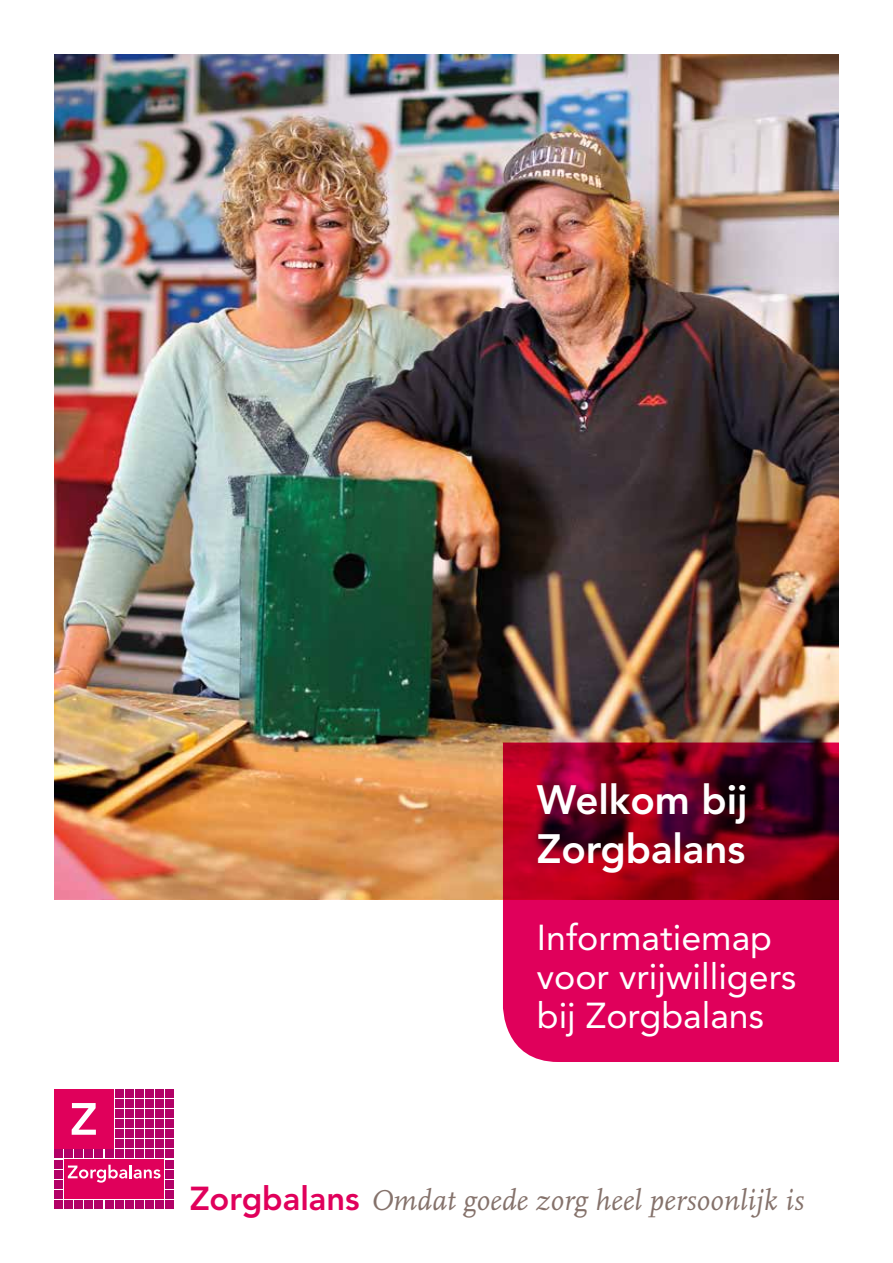
<style>
.page{position:relative;width:893px;height:1263px;background:#fff}
.page>*{position:absolute;margin:0;border:0;box-sizing:border-box;transform-origin:0 0}
.t1{font:800 40.65px/48.8px "Avenir LT Std";letter-spacing:-.005em;color:#fff}
.t2{font:35.7px/39.3px "Avenir LT Std";color:#fff}
.t3{font:italic 30px "Scala";letter-spacing:.01em;color:#85726b}
.s1{font-family:"Avenir LT Std";font-weight:800;font-style:normal;font-size:33px;color:#e0005b}
</style>
<div class="page">
<img style="left:54px;top:54px;width:785px;height:845px">
<div style="left:54px;top:1089px;width:59px;height:59px;background:#e0005b"></div>
<div style="left:54px;top:1149px;width:9px;height:9px;background:#b20066"></div>
<div style="left:64px;top:1149px;width:9px;height:9px;background:#b20066"></div>
<div style="left:74px;top:1149px;width:9px;height:9px;background:#b20066"></div>
<div style="left:84px;top:1149px;width:9px;height:9px;background:#b20066"></div>
<div style="left:94px;top:1149px;width:9px;height:9px;background:#b20066"></div>
<div style="left:105px;top:1149px;width:8px;height:9px;background:#b20066"></div>
<div style="left:115px;top:1149px;width:9px;height:9px;background:#b20066"></div>
<div style="left:125px;top:1149px;width:9px;height:9px;background:#b20066"></div>
<div style="left:135px;top:1149px;width:9px;height:9px;background:#b20066"></div>
<div style="left:145px;top:1149px;width:9px;height:9px;background:#b20066"></div>
<div style="left:155px;top:1149px;width:9px;height:9px;background:#b20066"></div>
<div style="left:165px;top:1149px;width:9px;height:9px;background:#b20066"></div>
<div style="left:54px;top:1159px;width:9px;height:9px;background:#b20066"></div>
<div style="left:165px;top:1159px;width:9px;height:9px;background:#b20066"></div>
<div style="left:54px;top:1170px;width:9px;height:8px;background:#b20066"></div>
<div style="left:165px;top:1170px;width:9px;height:8px;background:#b20066"></div>
<div style="left:54px;top:1180px;width:9px;height:9px;background:#b20066"></div>
<div style="left:165px;top:1180px;width:9px;height:9px;background:#b20066"></div>
<div style="left:54px;top:1190px;width:9px;height:9px;background:#b20066"></div>
<div style="left:165px;top:1190px;width:9px;height:9px;background:#b20066"></div>
<div style="left:54px;top:1200px;width:9px;height:9px;background:#b20066"></div>
<div style="left:64px;top:1200px;width:9px;height:9px;background:#b20066"></div>
<div style="left:74px;top:1200px;width:9px;height:9px;background:#b20066"></div>
<div style="left:84px;top:1200px;width:9px;height:9px;background:#b20066"></div>
<div style="left:94px;top:1200px;width:9px;height:9px;background:#b20066"></div>
<div style="left:105px;top:1200px;width:8px;height:9px;background:#b20066"></div>
<div style="left:115px;top:1200px;width:9px;height:9px;background:#b20066"></div>
<div style="left:125px;top:1200px;width:9px;height:9px;background:#b20066"></div>
<div style="left:135px;top:1200px;width:9px;height:9px;background:#b20066"></div>
<div style="left:145px;top:1200px;width:9px;height:9px;background:#b20066"></div>
<div style="left:155px;top:1200px;width:9px;height:9px;background:#b20066"></div>
<div style="left:165px;top:1200px;width:9px;height:9px;background:#b20066"></div>
<div style="left:115px;top:1089px;width:9px;height:9px;background:#b20066"></div>
<div style="left:125px;top:1089px;width:9px;height:9px;background:#b20066"></div>
<div style="left:135px;top:1089px;width:9px;height:9px;background:#b20066"></div>
<div style="left:145px;top:1089px;width:9px;height:9px;background:#b20066"></div>
<div style="left:155px;top:1089px;width:9px;height:9px;background:#b20066"></div>
<div style="left:165px;top:1089px;width:9px;height:9px;background:#b20066"></div>
<div style="left:115px;top:1099px;width:9px;height:9px;background:#b20066"></div>
<div style="left:125px;top:1099px;width:9px;height:9px;background:#b20066"></div>
<div style="left:135px;top:1099px;width:9px;height:9px;background:#b20066"></div>
<div style="left:145px;top:1099px;width:9px;height:9px;background:#b20066"></div>
<div style="left:155px;top:1099px;width:9px;height:9px;background:#b20066"></div>
<div style="left:165px;top:1099px;width:9px;height:9px;background:#b20066"></div>
<div style="left:115px;top:1109px;width:9px;height:9px;background:#b20066"></div>
<div style="left:125px;top:1109px;width:9px;height:9px;background:#b20066"></div>
<div style="left:135px;top:1109px;width:9px;height:9px;background:#b20066"></div>
<div style="left:145px;top:1109px;width:9px;height:9px;background:#b20066"></div>
<div style="left:155px;top:1109px;width:9px;height:9px;background:#b20066"></div>
<div style="left:165px;top:1109px;width:9px;height:9px;background:#b20066"></div>
<div style="left:115px;top:1119px;width:9px;height:9px;background:#b20066"></div>
<div style="left:125px;top:1119px;width:9px;height:9px;background:#b20066"></div>
<div style="left:135px;top:1119px;width:9px;height:9px;background:#b20066"></div>
<div style="left:145px;top:1119px;width:9px;height:9px;background:#b20066"></div>
<div style="left:155px;top:1119px;width:9px;height:9px;background:#b20066"></div>
<div style="left:165px;top:1119px;width:9px;height:9px;background:#b20066"></div>
<div style="left:115px;top:1129px;width:9px;height:9px;background:#b20066"></div>
<div style="left:125px;top:1129px;width:9px;height:9px;background:#b20066"></div>
<div style="left:135px;top:1129px;width:9px;height:9px;background:#b20066"></div>
<div style="left:145px;top:1129px;width:9px;height:9px;background:#b20066"></div>
<div style="left:155px;top:1129px;width:9px;height:9px;background:#b20066"></div>
<div style="left:165px;top:1129px;width:9px;height:9px;background:#b20066"></div>
<div style="left:115px;top:1139px;width:9px;height:9px;background:#b20066"></div>
<div style="left:125px;top:1139px;width:9px;height:9px;background:#b20066"></div>
<div style="left:135px;top:1139px;width:9px;height:9px;background:#b20066"></div>
<div style="left:145px;top:1139px;width:9px;height:9px;background:#b20066"></div>
<div style="left:155px;top:1139px;width:9px;height:9px;background:#b20066"></div>
<div style="left:165px;top:1139px;width:9px;height:9px;background:#b20066"></div>
<svg style="left:72px;top:1103px;width:24px;height:32px"></svg>
<div style="left:64px;top:1159px;width:100px;height:40px;background:#e0005b"></div>
<svg style="left:68px;top:1165px;width:93px;height:17px"></svg>
<svg style="left:503px;top:742px;width:336px;height:320px;background:#af013c"></svg>
<p class="t1" style="left:537px;top:776px;width:212px">Welkom bij<br>Zorgbalans</p>
<p class="t2" style="left:537px;top:918px;width:261px">Informatiemap voor vrijwilligers bij Zorgbalans</p>
<p class="t3" style="left:190px;top:1184px;width:616px"><span class="s1">Zorgbalans</span> Omdat goede zorg heel persoonlijk is</p>
</div>
